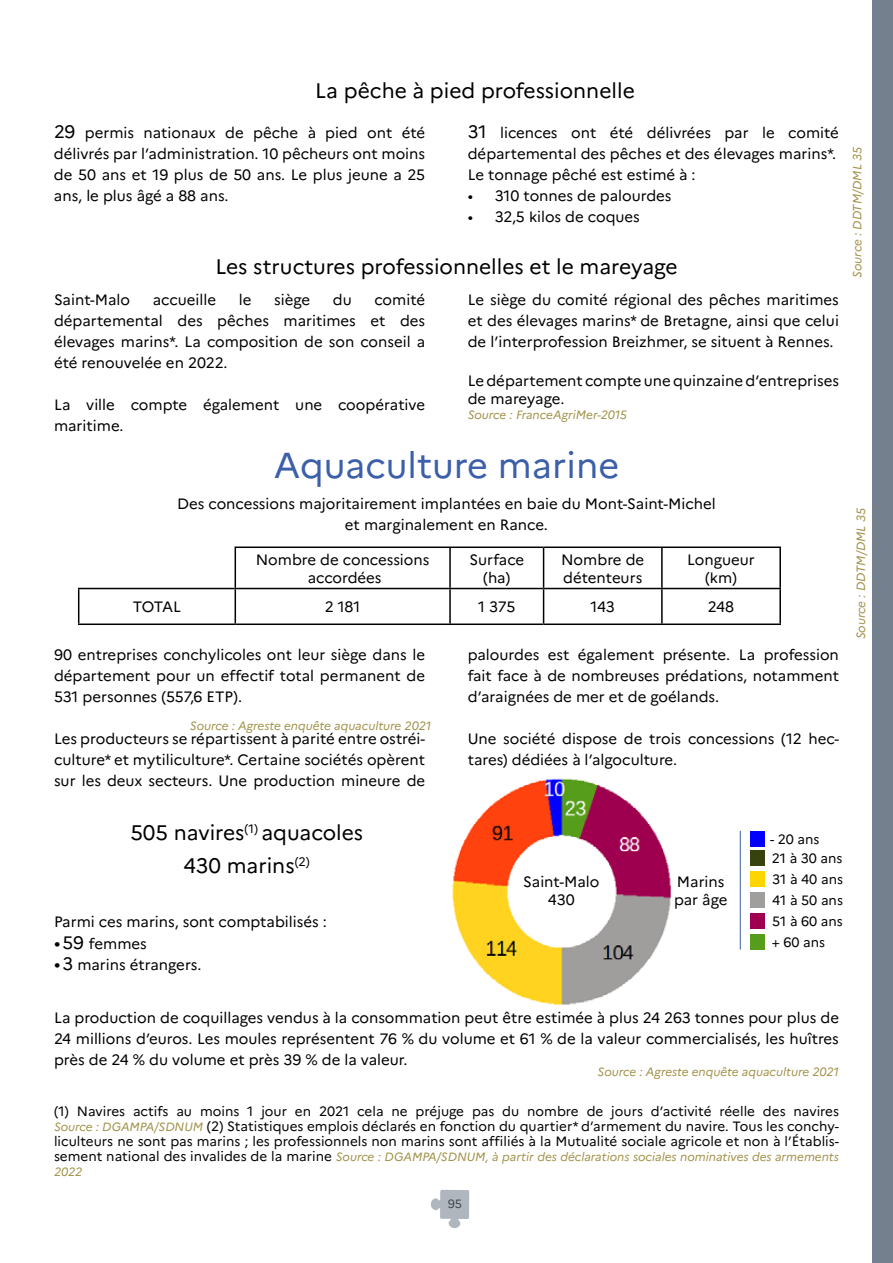
<style>
.page{position:relative;width:893px;height:1263px;background:#fff}
.page>*{position:absolute;margin:0;border:0;box-sizing:border-box;transform-origin:0 0}
.t1{font:36px "Marianne";color:#3b5fa9}
.t2{font:21px/33px "Marianne";color:#000;text-align:center}
.t3{font:15px/21px "Marianne";color:#000;text-align:justify}
.t4{font:13.5px/21.1px "Marianne";color:#000;text-align:justify}
.t5{font:italic 12px/15px "Marianne";color:#a3934c}
.t6{font:12px "Marianne";color:#000}
.s1{font-size:18px}
.s2{font-style:italic;font-size:12px;color:#a3934c}
.s3{font-style:normal;font-size:13.5px;color:#000}
</style>
<div class="page">
<svg style="left:431px;top:1189px;width:39px;height:40px"></svg>
<div style="left:872px;top:0;width:21px;height:1263px;background:#75808e"></div>
<img style="left:452px;top:778px;width:220px;height:227px">
<hr style="left:740px;top:831px;width:1px;height:118px;background:#3b5fa9">
<div style="left:750px;top:871px;width:14px;height:15px;background:#ffd500"></div>
<div style="left:750px;top:892px;width:14px;height:15px;background:#a09d9d"></div>
<div style="left:750px;top:913px;width:14px;height:15px;background:#9e004f"></div>
<div style="left:750px;top:934px;width:14px;height:15px;background:#579d1c"></div>
<div style="left:750px;top:850px;width:14px;height:15px;background:#37420e"></div>
<div style="left:750px;top:831px;width:14px;height:15px;background:#00f"></div>
<hr style="left:78px;top:588px;width:157px;height:1px;background:#000">
<hr style="left:235px;top:589px;width:1px;height:34px;background:#000">
<hr style="left:449px;top:589px;width:2px;height:34px;background:#000">
<hr style="left:543px;top:589px;width:1px;height:34px;background:#000">
<hr style="left:235px;top:548px;width:1px;height:40px;background:#000">
<hr style="left:235px;top:546px;width:215px;height:2px;background:#000">
<hr style="left:235px;top:588px;width:215px;height:1px;background:#000">
<hr style="left:449px;top:548px;width:2px;height:40px;background:#000">
<hr style="left:450px;top:546px;width:94px;height:2px;background:#000">
<hr style="left:450px;top:588px;width:94px;height:1px;background:#000">
<hr style="left:543px;top:548px;width:1px;height:40px;background:#000">
<hr style="left:544px;top:546px;width:118px;height:2px;background:#000">
<hr style="left:662px;top:546px;width:119px;height:2px;background:#000">
<hr style="left:661px;top:548px;width:2px;height:40px;background:#000">
<hr style="left:779px;top:548px;width:2px;height:40px;background:#000">
<hr style="left:544px;top:588px;width:118px;height:1px;background:#000">
<hr style="left:662px;top:588px;width:119px;height:1px;background:#000">
<hr style="left:78px;top:589px;width:1px;height:34px;background:#000">
<hr style="left:78px;top:623px;width:157px;height:2px;background:#000">
<hr style="left:235px;top:623px;width:215px;height:2px;background:#000">
<hr style="left:450px;top:623px;width:94px;height:2px;background:#000">
<hr style="left:544px;top:623px;width:118px;height:2px;background:#000">
<hr style="left:661px;top:589px;width:2px;height:34px;background:#000">
<hr style="left:779px;top:589px;width:2px;height:34px;background:#000">
<hr style="left:662px;top:623px;width:119px;height:2px;background:#000">
<h2 class="t2" style="left:315px;top:74px;width:321px">La pêche à pied professionnelle</h2>
<p class="t3" style="left:54px;top:122px;width:373px"><span class="s1">29</span> permis nationaux de pêche à pied ont été délivrés par l’administration. 10 pêcheurs ont moins de 50 ans et 19 plus de 50 ans. Le plus jeune a 25 ans, le plus âgé a 88 ans.</p>
<p class="t3" style="left:468px;top:122px;width:373px;text-align:left"><span class="s1">31</span> licences ont été délivrées par le comité départemental des pêches et des élevages marins*.<br>Le tonnage pêché est estimé à :</p>
<p class="t3" style="left:468px;top:185px;width:205px">• 310 tonnes de palourdes</p>
<p class="t3" style="left:468px;top:206px;width:174px">• 32,5 kilos de coques</p>
<h2 class="t2" style="left:215px;top:250px;width:464px">Les structures professionnelles et le mareyage</h2>
<p class="t3" style="left:54px;top:289px;width:373px;text-indent:321px">comité départemental des pêches maritimes et des élevages marins*. La composition de son conseil a été renouvelée en 2022.</p>
<p class="t3" style="left:54px;top:394px;width:373px">La ville compte également une coopérative maritime.</p>
<p class="t3" style="left:54px;top:289px;width:78px">Saint-Malo</p>
<p class="t3" style="left:153px;top:289px;width:65px">accueille</p>
<p class="t3" style="left:239px;top:289px;width:14px">le</p>
<p class="t3" style="left:274px;top:289px;width:38px">siège</p>
<p class="t3" style="left:333px;top:289px;width:20px">du</p>
<p class="t3" style="left:468px;top:289px;width:373px">Le siège du comité régional des pêches maritimes et des élevages marins* de Bretagne, ainsi que celui de l’interprofession Breizhmer, se situent à Rennes.</p>
<p class="t3" style="left:468px;top:371px;width:373px;line-height:18px">Le département compte une quinzaine d’entreprises de mareyage.</p>
<p class="t5" style="left:468px;top:406px;width:161px">Source : FranceAgriMer-2015</p>
<h1 class="t1" style="left:274px;top:443px;width:347px">Aquaculture marine</h1>
<p class="t3" style="left:177px;top:493px;width:540px;text-align:center">Des concessions majoritairement implantées en baie du Mont-Saint-Michel et marginalement en Rance.</p>
<p class="t3" style="left:256px;top:550px;width:175px;line-height:18px;text-align:center">Nombre de concessions accordées</p>
<p class="t3" style="left:469px;top:550px;width:56px;line-height:18px;text-align:center">Surface (ha)</p>
<p class="t3" style="left:561px;top:550px;width:85px;line-height:18px">Nombre de détenteurs</p>
<p class="t3" style="left:687px;top:550px;width:69px;line-height:18px;text-align:center">Longueur (km)</p>
<p class="t3" style="left:133px;top:596px;width:50px">TOTAL</p>
<p class="t3" style="left:325px;top:596px;width:37px">2 181</p>
<p class="t3" style="left:478px;top:596px;width:39px">1 375</p>
<p class="t3" style="left:591px;top:596px;width:26px">143</p>
<p class="t3" style="left:708px;top:596px;width:28px">248</p>
<p class="t3" style="left:54px;top:644px;width:373px">90 entreprises conchylicoles ont leur siège dans le département pour un effectif total permanent de 531 personnes (557,6 ETP).</p>
<p class="t3" style="left:54px;top:728px;width:373px">Les producteurs se répartissent à parité entre ostréi&shy;culture* et mytiliculture*. Certaine sociétés opèrent sur les deux secteurs. Une production mineure de</p>
<p class="t5" style="left:190px;top:717px;width:243px">Source : Agreste enquête aquaculture 2021</p>
<p class="t3" style="left:468px;top:644px;width:373px">palourdes est également présente. La profession fait face à de nombreuses prédations, notamment d’araignées de mer et de goélands.</p>
<p class="t3" style="left:468px;top:728px;width:373px">Une société dispose de trois concessions (12 hec&shy;tares) dédiées à l’algoculture.</p>
<p class="t5" style="left:849px;top:278px;width:133px;rotate:-90deg">Source : DDTM/DML 35</p>
<p class="t5" style="left:852px;top:639px;width:133px;rotate:-90deg">Source : DDTM/DML 35</p>
<h2 class="t2" style="left:130px;top:816px;width:234px">505 navires<sup>(1)</sup> aquacoles<br>430 marins<sup>(2)</sup></h2>
<p class="t3" style="left:54px;top:911px;width:274px">Parmi ces marins, sont comptabilisés :</p>
<p class="t3" style="left:54px;top:933px;width:94px"><span class="s1">•59</span> femmes</p>
<p class="t3" style="left:54px;top:954px;width:149px"><span class="s1">•3</span> marins étrangers.</p>
<p class="t3" style="left:523px;top:872px;width:78px;line-height:18px;text-align:center">Saint-Malo<br>430</p>
<p class="t3" style="left:674px;top:872px;width:55px;line-height:18px">Marins par âge</p>
<p class="t4" style="left:770px;top:828px;width:51px">- 20 ans</p>
<p class="t4" style="left:772px;top:847px;width:73px">21 à 30 ans 31 à 40 ans 41 à 50 ans 51 à 60 ans + 60 ans</p>
<p class="t3" style="left:54px;top:1007px;width:786px">La production de coquillages vendus à la consommation peut être estimée à plus 24 263 tonnes pour plus de 24 millions d’euros. Les moules représentent 76 % du volume et 61 % de la valeur commercialisés, les huîtres près de 24 % du volume et près 39 % de la valeur.</p>
<p class="t5" style="left:598px;top:1063px;width:243px">Source : Agreste enquête aquaculture 2021</p>
<p class="t4" style="left:54px;top:1103px;width:786px;line-height:15px">(1) Navires actifs au moins 1 jour en 2021 cela ne préjuge pas du nombre de jours d’activité réelle des navires <span class="s2">Source : DGAMPA/SDNUM</span> (2) Statistiques emplois déclarés en fonction du quartier* d’armement du navire. Tous les conchy&shy;liculteurs ne sont pas marins ; les professionnels non marins sont affiliés à la Mutualité sociale agricole et non à l’Établis-</p>
<p class="t5" style="left:54px;top:1148px;width:786px"><span class="s3">sement national des invalides de la marine</span> Source : DGAMPA/SDNUM, à partir des déclarations sociales nominatives des armements<br>2022</p>
<p class="t6" style="left:448px;top:1196px;width:16px">95</p>
</div>
